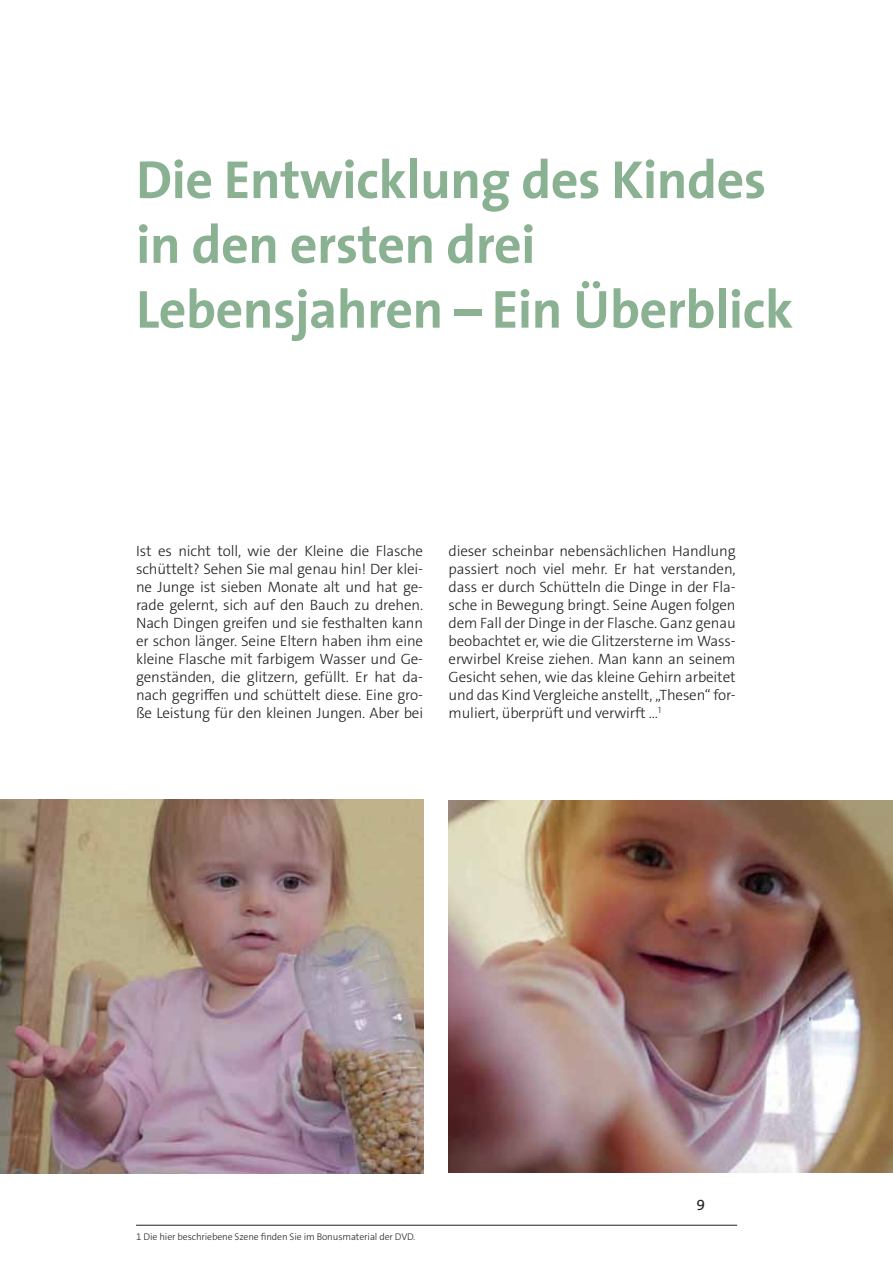
<style>
.page{position:relative;width:893px;height:1263px;background:#fff}
.page>*{position:absolute;margin:0;border:0;box-sizing:border-box;transform-origin:0 0}
.t1{font:700 54px/64.8px "The Sans";letter-spacing:-.01em;color:#8ab192}
.t2{font:300 15px/18px "The Sans C4 s";letter-spacing:-.01em;color:#231f20;text-align:justify}
.t3{font:15px "The Sans C4 s";color:#231f20}
.t4{font:300 9.75px "The Sans C4 s";letter-spacing:-.01em;color:#231f20}
</style>
<div class="page">
<img style="left:449px;top:801px;width:444px;height:371px">
<img style="left:0;top:799px;width:423px;height:375px">
<hr style="left:136px;top:1225px;width:601px;height:1px;background:#231f20">
<h1 class="t1" style="left:136px;top:149px;width:659px">Die Entwicklung des Kindes in den ersten drei<br>Lebensjahren – Ein Überblick</h1>
<p class="t2" style="left:136px;top:544px;width:289px">Ist es nicht toll, wie der Kleine die Flasche schüttelt? Sehen Sie mal genau hin! Der klei&shy;ne Junge ist sieben Monate alt und hat ge&shy;rade gelernt, sich auf den Bauch zu drehen.<br>Nach Dingen greifen und sie festhalten kann er schon länger. Seine Eltern haben ihm eine kleine Flasche mit farbigem Wasser und Ge&shy;genständen, die glitzern, gefüllt. Er hat da&shy;nach gegriffen und schüttelt diese. Eine gro&shy;ße Leistung für den kleinen Jungen. Aber bei</p>
<p class="t2" style="left:449px;top:544px;width:289px">dieser scheinbar nebensächlichen Handlung passiert noch viel mehr. Er hat verstanden, dass er durch Schütteln die Dinge in der Fla&shy;sche in Bewegung bringt. Seine Augen folgen dem Fall der Dinge in der Flasche. Ganz genau beobachtet er, wie die Glitzersterne im Wass&shy;erwirbel Kreise ziehen. Man kann an seinem Gesicht sehen, wie das kleine Gehirn arbeitet und das Kind Vergleiche anstellt, „Thesen“ for&shy;muliert, überprüft und verwirft …<sup>1</sup></p>
<p class="t4" style="left:136px;top:1233px;width:280px">1 Die hier beschriebene Szene finden Sie im Bonusmaterial der DVD.</p>
<p class="t3" style="left:697px;top:1200px;width:10px">9</p>
</div>
